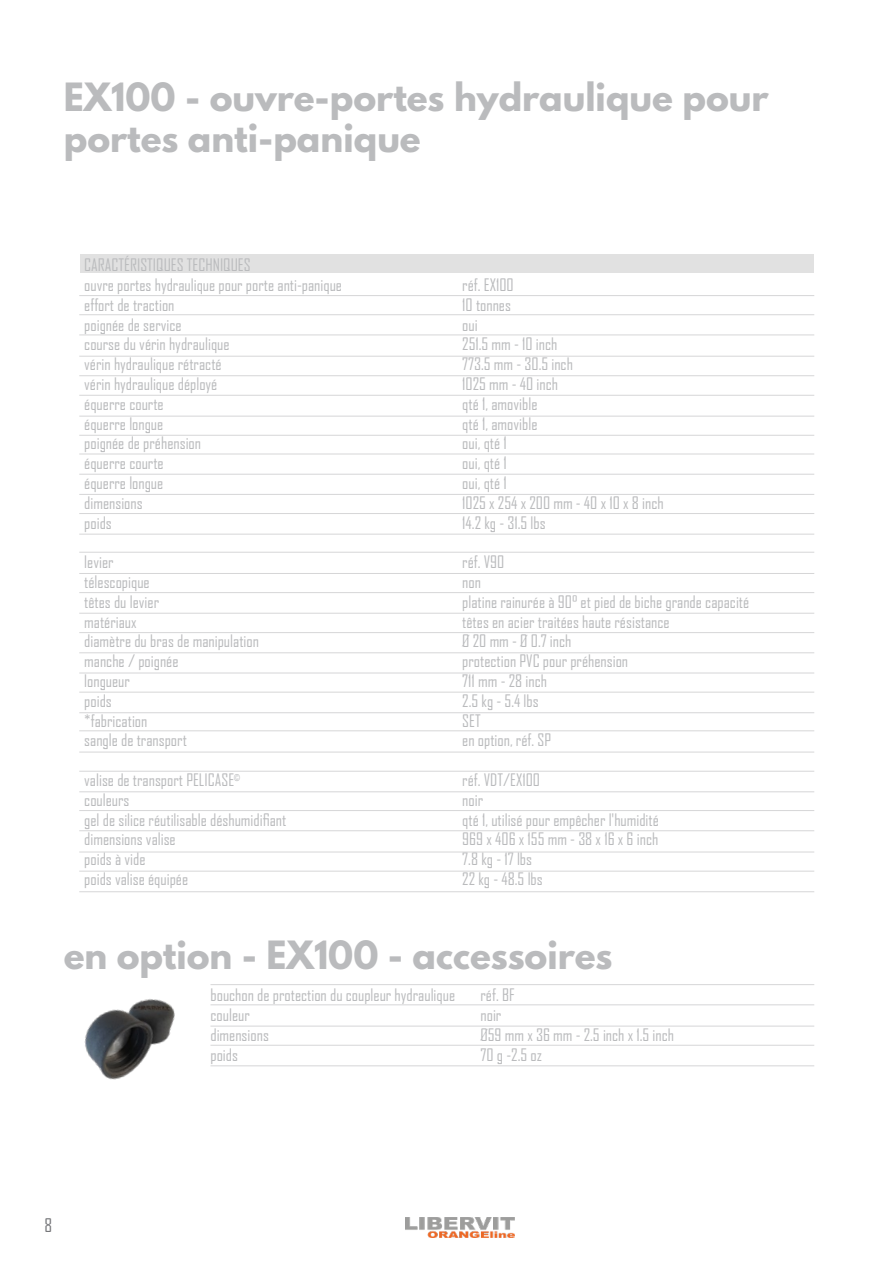
<style>
.page{position:relative;width:893px;height:1263px;background:#fff}
.page>*{position:absolute;margin:0;border:0;box-sizing:border-box;transform-origin:0 0}
.t1{font:700 34.5px/41.4px "League Spartan";color:#babbbd}
.t2{font:18px "Agency FB";color:#76777a}
.t3{font:16.5px/19.8px "Agency FB";color:#babbbd}
</style>
<div class="page">
<img style="left:406px;top:1217px;width:108px;height:21px">
<div style="left:80px;top:254px;width:734px;height:19px;background:#e1e1e1"></div>
<hr style="left:79px;top:295px;width:735px;height:1px;background:#d6d6d7">
<hr style="left:79px;top:314px;width:735px;height:1px;background:#d6d6d7">
<hr style="left:79px;top:335px;width:735px;height:1px;background:#d6d6d7">
<hr style="left:79px;top:356px;width:735px;height:1px;background:#d6d6d7">
<hr style="left:79px;top:375px;width:735px;height:1px;background:#d6d6d7">
<hr style="left:79px;top:395px;width:735px;height:1px;background:#d6d6d7">
<hr style="left:79px;top:416px;width:735px;height:1px;background:#d6d6d7">
<hr style="left:79px;top:435px;width:735px;height:1px;background:#d6d6d7">
<hr style="left:79px;top:454px;width:735px;height:1px;background:#d6d6d7">
<hr style="left:79px;top:474px;width:735px;height:1px;background:#d6d6d7">
<hr style="left:79px;top:494px;width:735px;height:1px;background:#d6d6d7">
<hr style="left:79px;top:513px;width:735px;height:1px;background:#d6d6d7">
<hr style="left:79px;top:534px;width:735px;height:1px;background:#d6d6d7">
<hr style="left:79px;top:552px;width:735px;height:1px;background:#d6d6d7">
<hr style="left:79px;top:573px;width:735px;height:1px;background:#d6d6d7">
<hr style="left:79px;top:592px;width:735px;height:1px;background:#d6d6d7">
<hr style="left:79px;top:613px;width:735px;height:1px;background:#d6d6d7">
<img style="left:84px;top:999px;width:91px;height:81px">
<hr style="left:79px;top:632px;width:735px;height:1px;background:#d6d6d7">
<hr style="left:79px;top:652px;width:735px;height:1px;background:#d6d6d7">
<hr style="left:79px;top:673px;width:735px;height:1px;background:#d6d6d7">
<hr style="left:79px;top:692px;width:735px;height:1px;background:#d6d6d7">
<hr style="left:79px;top:712px;width:735px;height:1px;background:#d6d6d7">
<hr style="left:79px;top:730px;width:735px;height:1px;background:#d6d6d7">
<hr style="left:79px;top:752px;width:735px;height:1px;background:#d6d6d7">
<hr style="left:79px;top:771px;width:735px;height:1px;background:#d6d6d7">
<hr style="left:79px;top:791px;width:735px;height:1px;background:#d6d6d7">
<hr style="left:79px;top:810px;width:735px;height:1px;background:#d6d6d7">
<hr style="left:79px;top:830px;width:735px;height:1px;background:#d6d6d7">
<hr style="left:79px;top:852px;width:735px;height:1px;background:#d6d6d7">
<hr style="left:79px;top:871px;width:735px;height:1px;background:#d6d6d7">
<hr style="left:79px;top:891px;width:735px;height:1px;background:#d6d6d7">
<hr style="left:210px;top:984px;width:604px;height:1px;background:#d6d6d7">
<hr style="left:210px;top:1004px;width:604px;height:1px;background:#d6d6d7">
<hr style="left:210px;top:1026px;width:604px;height:1px;background:#d6d6d7">
<hr style="left:210px;top:1045px;width:604px;height:1px;background:#d6d6d7">
<hr style="left:210px;top:1065px;width:604px;height:1px;background:#d6d6d7">
<h1 class="t1" style="left:64px;top:76px;width:706px">EX100 - ouvre-portes hydraulique pour portes anti-panique</h1>
<p class="t3" style="left:84px;top:255px;width:259px">CARACTÉRISTIQUES TECHNIQUES<br>ouvre portes hydraulique pour porte anti-panique</p>
<p class="t3" style="left:462px;top:275px;width:53px">réf. EX100</p>
<p class="t3" style="left:84px;top:294px;width:92px">effort de traction</p>
<p class="t3" style="left:462px;top:294px;width:50px">10 tonnes</p>
<p class="t3" style="left:84px;top:314px;width:99px">poignée de service</p>
<p class="t3" style="left:462px;top:314px;width:17px">oui</p>
<p class="t3" style="left:84px;top:334px;width:147px">course du vérin hydraulique</p>
<p class="t3" style="left:462px;top:334px;width:97px">251.5 mm - 10 inch</p>
<p class="t3" style="left:84px;top:354px;width:139px">vérin hydraulique rétracté</p>
<p class="t3" style="left:462px;top:354px;width:112px">773.5 mm - 30.5 inch</p>
<p class="t3" style="left:84px;top:374px;width:135px">vérin hydraulique déployé</p>
<p class="t3" style="left:462px;top:374px;width:97px">1025 mm - 40 inch</p>
<p class="t3" style="left:84px;top:393px;width:81px">équerre courte</p>
<p class="t3" style="left:462px;top:393px;width:77px">qté 1, amovible</p>
<p class="t3" style="left:84px;top:413px;width:81px">équerre longue</p>
<p class="t3" style="left:462px;top:413px;width:77px">qté 1, amovible</p>
<p class="t3" style="left:84px;top:433px;width:118px">poignée de préhension</p>
<p class="t3" style="left:462px;top:433px;width:46px">oui, qté 1</p>
<p class="t3" style="left:84px;top:453px;width:81px">équerre courte</p>
<p class="t3" style="left:462px;top:453px;width:46px">oui, qté 1</p>
<p class="t3" style="left:84px;top:473px;width:81px">équerre longue</p>
<p class="t3" style="left:462px;top:473px;width:46px">oui, qté 1</p>
<p class="t3" style="left:84px;top:492px;width:60px">dimensions</p>
<p class="t3" style="left:462px;top:492px;width:203px">1025 x 254 x 200 mm - 40 x 10 x 8 inch</p>
<p class="t3" style="left:84px;top:512px;width:29px">poids</p>
<p class="t3" style="left:462px;top:512px;width:85px">14.2 kg - 31.5 lbs</p>
<p class="t3" style="left:84px;top:552px;width:31px">levier</p>
<p class="t3" style="left:462px;top:552px;width:44px">réf. V90</p>
<p class="t3" style="left:84px;top:572px;width:67px">télescopique</p>
<p class="t3" style="left:462px;top:572px;width:20px">non</p>
<p class="t3" style="left:84px;top:591px;width:76px">têtes du levier</p>
<p class="t3" style="left:462px;top:591px;width:288px">platine rainurée à 90° et pied de biche grande capacité</p>
<p class="t3" style="left:84px;top:611px;width:54px">matériaux</p>
<p class="t3" style="left:462px;top:611px;width:209px">têtes en acier traitées haute résistance</p>
<p class="t3" style="left:84px;top:631px;width:176px">diamètre du bras de manipulation</p>
<p class="t3" style="left:462px;top:631px;width:111px">Ø 20 mm - Ø 0.7 inch</p>
<p class="t3" style="left:84px;top:651px;width:96px">manche / poignée</p>
<p class="t3" style="left:462px;top:651px;width:167px">protection PVC pour préhension</p>
<p class="t3" style="left:84px;top:671px;width:47px">longueur</p>
<p class="t3" style="left:462px;top:671px;width:86px">711 mm - 28 inch</p>
<p class="t3" style="left:84px;top:690px;width:29px">poids</p>
<p class="t3" style="left:462px;top:690px;width:78px">2.5 kg - 5.4 lbs</p>
<p class="t3" style="left:84px;top:710px;width:65px">*fabrication</p>
<p class="t3" style="left:462px;top:710px;width:20px">SET</p>
<p class="t3" style="left:84px;top:730px;width:104px">sangle de transport</p>
<p class="t3" style="left:462px;top:730px;width:90px">en option, réf. SP</p>
<p class="t3" style="left:84px;top:770px;width:157px">valise de transport PELICASE<sup>©</sup></p>
<p class="t3" style="left:462px;top:770px;width:79px">réf. VDT/EX100</p>
<p class="t3" style="left:84px;top:789px;width:47px">couleurs</p>
<p class="t3" style="left:462px;top:789px;width:22px">noir</p>
<p class="t3" style="left:84px;top:809px;width:204px">gel de silice réutilisable déshumidifiant</p>
<p class="t3" style="left:462px;top:809px;width:198px">qté 1, utilisé pour empêcher l'humidité</p>
<p class="t3" style="left:84px;top:829px;width:93px">dimensions valise</p>
<p class="t3" style="left:462px;top:829px;width:198px">969 x 406 x 155 mm - 38 x 16 x 6 inch</p>
<p class="t3" style="left:84px;top:849px;width:63px">poids à vide</p>
<p class="t3" style="left:462px;top:849px;width:71px">7.8 kg - 17 lbs</p>
<p class="t3" style="left:84px;top:869px;width:105px">poids valise équipée</p>
<p class="t3" style="left:462px;top:869px;width:82px">22 kg - 48.5 lbs</p>
<h1 class="t1" style="left:64px;top:934px;width:550px">en option - EX100 - accessoires</h1>
<p class="t3" style="left:210px;top:985px;width:246px">bouchon de protection du coupleur hydraulique</p>
<p class="t3" style="left:480px;top:985px;width:36px">réf. BF</p>
<p class="t3" style="left:210px;top:1005px;width:41px">couleur</p>
<p class="t3" style="left:480px;top:1005px;width:22px">noir</p>
<p class="t3" style="left:210px;top:1024px;width:60px">dimensions</p>
<p class="t3" style="left:480px;top:1024px;width:195px">Ø59 mm x 36 mm - 2.5 inch x 1.5 inch</p>
<p class="t3" style="left:210px;top:1044px;width:29px">poids</p>
<p class="t3" style="left:480px;top:1044px;width:63px">70 g -2.5 oz</p>
<p class="t2" style="left:45px;top:1214px;width:9px">8</p>
</div>
